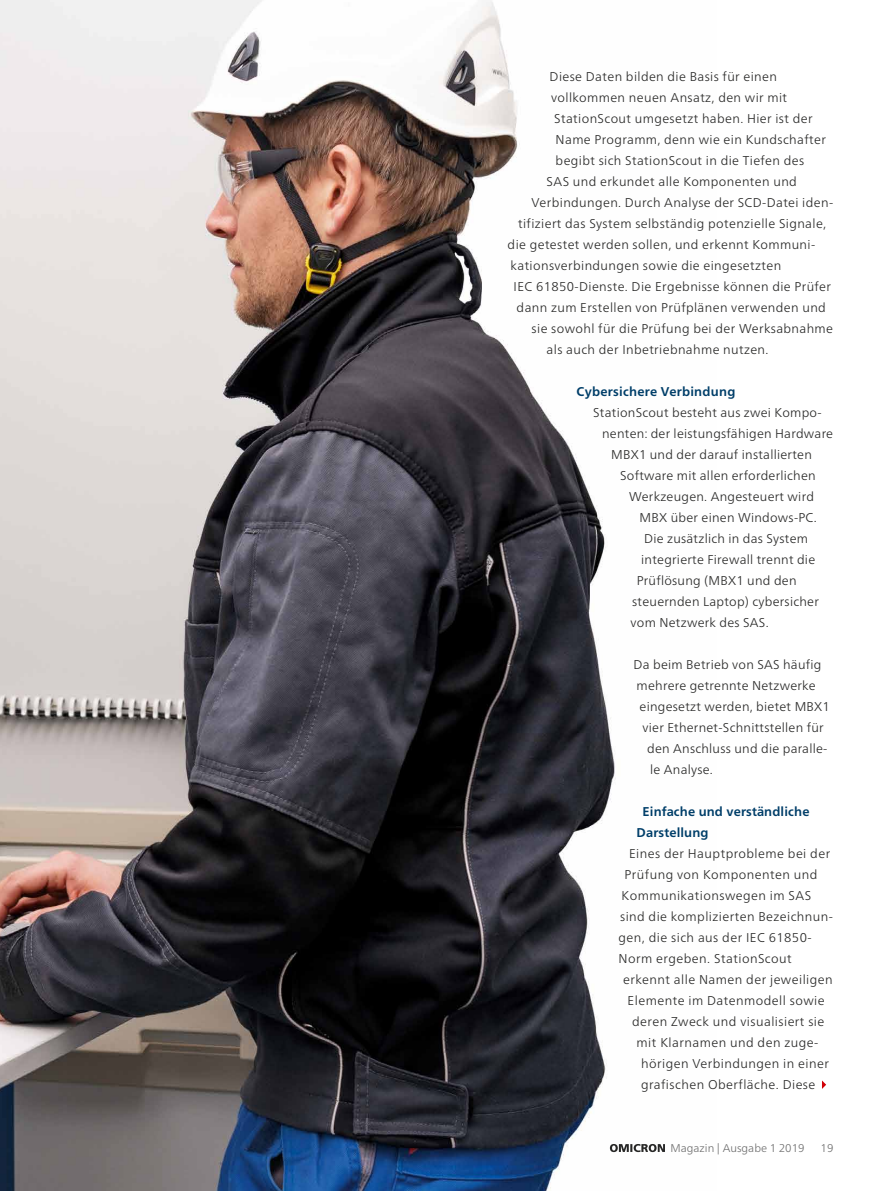
<style>
.page{position:relative;width:893px;height:1191px;background:#fff}
.page>*{position:absolute;margin:0;border:0;box-sizing:border-box;transform-origin:0 0}
.t1{font:300 12.75px "Frutiger Neue LTW1 G";letter-spacing:.03em;color:#272726}
.t2{font:700 12.75px/21px "Frutiger Neue LTW1 G";letter-spacing:.01em;color:#003e69}
.t3{font:300 11.25px "Frutiger Neue LTW1 G";color:#6e6e6e}
</style>
<div class="page">
<img style="left:0;top:0;width:653px;height:1191px">
<svg style="left:610px;top:1144px;width:55px;height:8px"></svg>
<svg style="left:822px;top:1080px;width:4px;height:9px"></svg>
<p class="t1" style="left:550px;top:68px;width:229px">Diese Daten bilden die Basis für einen</p>
<p class="t1" style="left:551px;top:89px;width:238px">vollkommen neuen Ansatz, den wir mit</p>
<p class="t1" style="left:554px;top:110px;width:260px">StationScout umgesetzt haben. Hier ist der</p>
<p class="t1" style="left:556px;top:131px;width:272px">Name Programm, denn wie ein Kundschafter</p>
<p class="t1" style="left:556px;top:152px;width:250px">begibt sich StationScout in die Tiefen des</p>
<p class="t1" style="left:547px;top:173px;width:252px">SAS und erkundet alle Komponenten und</p>
<p class="t1" style="left:532px;top:194px;width:303px">Verbindungen. Durch Analyse der SCD-Datei iden-</p>
<p class="t1" style="left:518px;top:215px;width:310px">tifiziert das System selbständig potenzielle Signale,</p>
<p class="t1" style="left:508px;top:236px;width:309px">die getestet werden sollen, und erkennt Kommuni-</p>
<p class="t1" style="left:511px;top:257px;width:272px">kationsverbindungen sowie die eingesetzten</p>
<p class="t1" style="left:514px;top:278px;width:319px">IEC 61850-Dienste. Die Ergebnisse können die Prüfer</p>
<p class="t1" style="left:517px;top:299px;width:311px">dann zum Erstellen von Prüfplänen verwenden und</p>
<p class="t1" style="left:532px;top:320px;width:303px">sie sowohl für die Prüfung bei der Werksabnahme</p>
<p class="t1" style="left:547px;top:341px;width:223px">als auch der Inbetriebnahme nutzen.</p>
<p class="t2" style="left:577px;top:381px;width:160px">Cybersichere Verbindung</p>
<p class="t1" style="left:593px;top:404px;width:230px">StationScout besteht aus zwei Kompo-</p>
<p class="t1" style="left:602px;top:425px;width:233px">nenten: der leistungsfähigen Hardware</p>
<p class="t1" style="left:611px;top:446px;width:202px">MBX1 und der darauf installierten</p>
<p class="t1" style="left:620px;top:467px;width:197px">Software mit allen erforderlichen</p>
<p class="t1" style="left:629px;top:488px;width:186px">Werkzeugen. Angesteuert wird</p>
<p class="t1" style="left:640px;top:509px;width:178px">MBX über einen Windows-PC.</p>
<p class="t1" style="left:644px;top:530px;width:166px">Die zusätzlich in das System</p>
<p class="t1" style="left:641px;top:551px;width:176px">integrierte Firewall trennt die</p>
<p class="t1" style="left:637px;top:572px;width:161px">Prüflösung (MBX1 und den</p>
<p class="t1" style="left:632px;top:593px;width:188px">steuernden Laptop) cybersicher</p>
<p class="t1" style="left:631px;top:614px;width:140px">vom Netzwerk des SAS.</p>
<p class="t1" style="left:634px;top:656px;width:189px">Da beim Betrieb von SAS häufig</p>
<p class="t1" style="left:637px;top:677px;width:180px">mehrere getrennte Netzwerke</p>
<p class="t1" style="left:640px;top:698px;width:192px">eingesetzt werden, bietet MBX1</p>
<p class="t1" style="left:643px;top:719px;width:183px">vier Ethernet-Schnittstellen für</p>
<p class="t1" style="left:647px;top:740px;width:182px">den Anschluss und die paralle-</p>
<p class="t1" style="left:650px;top:761px;width:64px">le Analyse.</p>
<p class="t2" style="left:637px;top:800px;width:174px;text-indent:6px">Einfache und verständliche -Darstellung</p>
<p class="t1" style="left:629px;top:845px;width:203px">Eines der Hauptprobleme bei der</p>
<p class="t1" style="left:625px;top:866px;width:194px">Prüfung von Komponenten und</p>
<p class="t1" style="left:622px;top:887px;width:191px">Kommunikationswegen im SAS</p>
<p class="t1" style="left:620px;top:908px;width:214px">sind die komplizierten Bezeichnun-</p>
<p class="t1" style="left:619px;top:929px;width:194px">gen, die sich aus der IEC 61850-</p>
<p class="t1" style="left:619px;top:950px;width:175px">Norm ergeben. StationScout</p>
<p class="t1" style="left:623px;top:971px;width:211px">erkennt alle Namen der jeweiligen</p>
<p class="t1" style="left:628px;top:992px;width:199px">Elemente im Datenmodell sowie</p>
<p class="t1" style="left:632px;top:1013px;width:194px">deren Zweck und visualisiert sie</p>
<p class="t1" style="left:637px;top:1034px;width:183px">mit Klarnamen und den zuge-</p>
<p class="t1" style="left:641px;top:1055px;width:189px">hörigen Verbindungen in einer</p>
<p class="t1" style="left:641px;top:1076px;width:176px">grafischen Oberfläche. Diese</p>
<p class="t3" style="left:671px;top:1141px;width:136px">Magazin | Ausgabe 1 2019</p>
<p class="t3" style="left:820px;top:1141px;width:14px">19</p>
</div>
